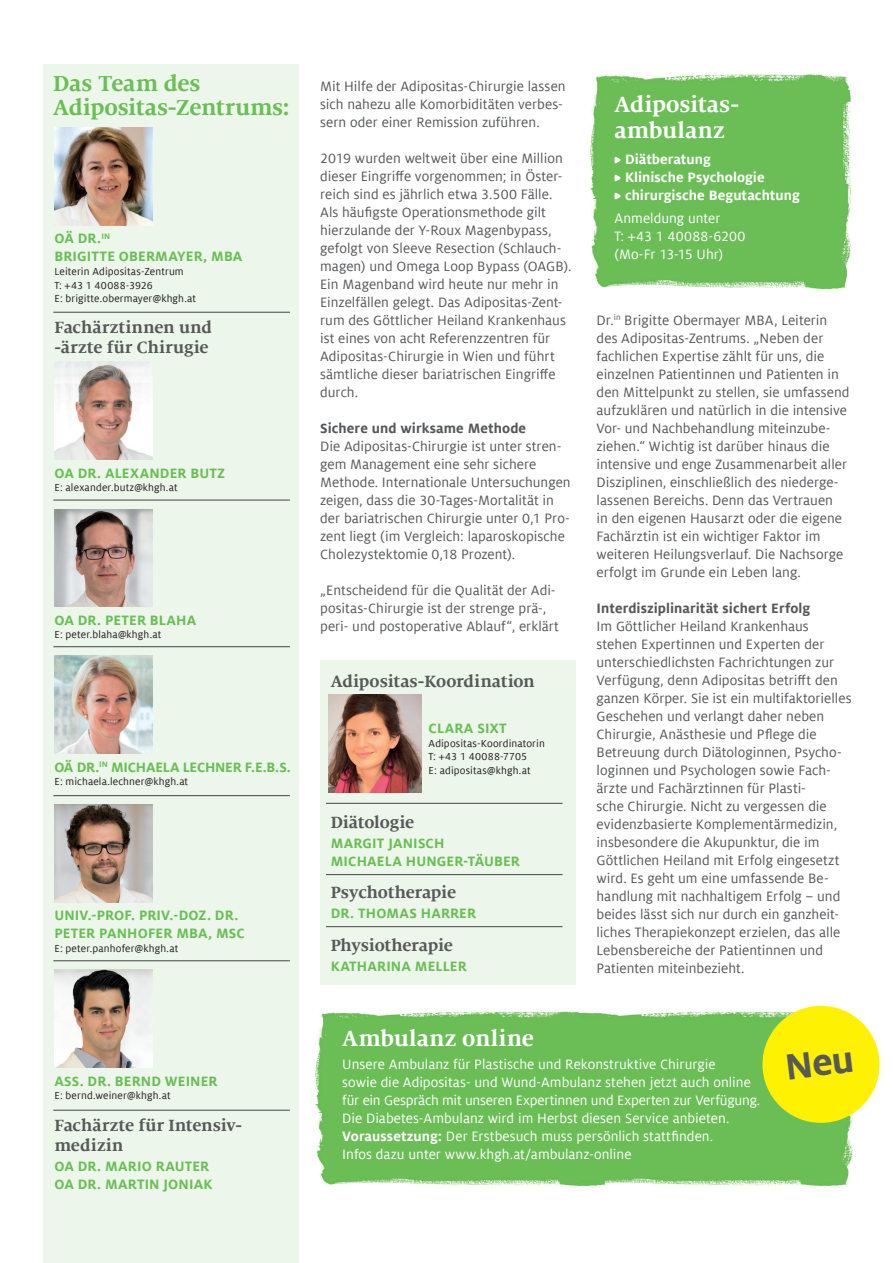
<style>
.page{position:relative;width:893px;height:1263px;background:#fff}
.page>*{position:absolute;margin:0;border:0;box-sizing:border-box;transform-origin:0 0}
.t1{font:700 24px/25.5px "Milo Serif Offc Pro";letter-spacing:.005em;color:#fff}
.t2{font:700 24px/24px "Milo Serif Offc Pro";letter-spacing:-.005em;color:#69be55}
.t3{font:700 18px/19.5px "Milo Serif Offc Pro";color:#57585a}
.t4{font:15px/18px "Milo Offc Pro";color:#57585a}
.t5{font:15px/18px "Milo Offc Pro";color:#fff}
.t6{font:700 15px/18px "Milo Offc Pro";letter-spacing:.01em;color:#69be55}
.t7{font:700 15px "Milo Offc Pro";letter-spacing:.005em;color:#57585a}
.t8{font:700 15px/18px "Milo Offc Pro";letter-spacing:.005em;color:#fff}
.t9{font:700 15px "Milo Offc Pro";letter-spacing:-.015em;color:#69be55}
.t10{font:11.25px/13.5px "Milo Offc Pro";letter-spacing:.01em;color:#231f20}
.s1{font-weight:700}
</style>
<div class="page">
<div style="left:44px;top:65px;width:255px;height:1198px;background:#edf6ea"></div>
<img style="left:54px;top:128px;width:98px;height:97px">
<hr style="left:53px;top:312px;width:237px;height:1px;background:#57585a">
<hr style="left:53px;top:499px;width:237px;height:2px;background:#57585a">
<hr style="left:53px;top:646px;width:237px;height:1px;background:#57585a">
<hr style="left:53px;top:795px;width:237px;height:1px;background:#57585a">
<hr style="left:53px;top:960px;width:237px;height:1px;background:#57585a">
<hr style="left:53px;top:1110px;width:237px;height:1px;background:#57585a">
<img style="left:590px;top:74px;width:262px;height:216px">
<img style="left:315px;top:1005px;width:546px;height:181px">
<div style="left:580px;top:1005px;width:26px;height:181px;background:#6abe55"></div>
<svg style="left:614px;top:156px;width:7px;height:8px"></svg>
<svg style="left:614px;top:174px;width:7px;height:8px"></svg>
<svg style="left:614px;top:192px;width:7px;height:8px"></svg>
<div style="left:320px;top:660px;width:255px;height:324px;background:#edf6ea"></div>
<hr style="left:326px;top:803px;width:237px;height:1px;background:#57585a">
<hr style="left:326px;top:874px;width:237px;height:1px;background:#57585a">
<hr style="left:326px;top:926px;width:237px;height:1px;background:#57585a">
<img style="left:54px;top:362px;width:98px;height:98px">
<img style="left:54px;top:509px;width:98px;height:98px">
<img style="left:329px;top:694px;width:92px;height:98px">
<img style="left:54px;top:656px;width:98px;height:97px">
<img style="left:54px;top:805px;width:98px;height:97px">
<img style="left:54px;top:970px;width:98px;height:97px">
<div style="left:762px;top:1006px;width:117px;height:117px;background:#fff101;border-radius:50%"></div>
<h1 class="t2" style="left:53px;top:71px;width:238px">Das Team des<br>Adipositas-Zentrums:</h1>
<p class="t6" style="left:54px;top:230px;width:190px">OÄ DR.<sup>IN<br></sup>BRIGITTE OBERMAYER, MBA</p>
<p class="t10" style="left:54px;top:265px;width:143px">Leiterin Adipositas-Zentrum<br>T: +43 1 40088-3926<br>E: brigitte.obermayer@khgh.at</p>
<p class="t3" style="left:54px;top:318px;width:159px">Fachärztinnen und -ärzte für Chirugie</p>
<p class="t6" style="left:54px;top:464px;width:172px">OA DR. ALEXANDER BUTZ</p>
<p class="t10" style="left:54px;top:481px;width:125px">E: alexander.butz@khgh.at</p>
<p class="t6" style="left:54px;top:611px;width:143px">OA DR. PETER BLAHA</p>
<p class="t10" style="left:54px;top:628px;width:108px">E: peter.blaha@khgh.at</p>
<p class="t9" style="left:54px;top:758px;width:238px">OÄ DR.<sup>IN</sup> MICHAELA LECHNER F.E.B.S.</p>
<p class="t10" style="left:54px;top:775px;width:135px">E: michaela.lechner@khgh.at</p>
<p class="t6" style="left:54px;top:907px;width:192px">UNIV.-PROF. PRIV.-DOZ. DR.<br>PETER PANHOFER MBA, MSC</p>
<p class="t10" style="left:54px;top:942px;width:125px">E: peter.panhofer@khgh.at</p>
<p class="t6" style="left:54px;top:1072px;width:165px">ASS. DR. BERND WEINER</p>
<p class="t10" style="left:54px;top:1089px;width:118px">E: bernd.weiner@khgh.at</p>
<p class="t3" style="left:54px;top:1116px;width:189px">Fachärzte für Intensiv&shy;medizin</p>
<p class="t6" style="left:54px;top:1157px;width:159px">OA DR. MARIO RAUTER<br>OA DR. MARTIN JONIAK</p>
<p class="t4" style="left:320px;top:77px;width:247px">Mit Hilfe der Adipositas-Chirurgie lassen sich nahezu alle Komorbiditäten verbes&shy;sern oder einer Remission zuführen.</p>
<p class="t4" style="left:320px;top:149px;width:253px">2019 wurden weltweit über eine Million dieser Eingriffe vorgenommen; in Öster&shy;reich sind es jährlich etwa 3.500 Fälle.<br>Als häufigste Operationsmethode gilt hierzulande der Y-Roux Magenbypass, gefolgt von Sleeve Resection (Schlauch&shy;magen) und Omega Loop Bypass (OAGB).<br>Ein Magenband wird heute nur mehr in Einzelfällen gelegt. Das Adipositas-Zent&shy;rum des Göttlicher Heiland Krankenhaus ist eines von acht Referenzzentren für Adipositas-Chirurgie in Wien und führt sämtliche dieser bariatrischen Eingriffe durch.</p>
<p class="t7" style="left:320px;top:420px;width:208px">Sichere und wirksame Methode</p>
<p class="t4" style="left:320px;top:437px;width:252px">Die Adipositas-Chirurgie ist unter stren&shy;gem Management eine sehr sichere Methode. Internationale Untersuchungen zeigen, dass die 30-Tages-Mortalität in der bariatrischen Chirurgie unter 0,1 Pro&shy;zent liegt (im Vergleich: laparoskopische Cholezystektomie 0,18 Prozent).</p>
<p class="t4" style="left:320px;top:581px;width:240px">„Entscheidend für die Qualität der Adi&shy;positas-Chirurgie ist der strenge prä-, peri- und postoperative Ablauf“, erklärt</p>
<p class="t3" style="left:331px;top:671px;width:205px">Adipositas-Koordination</p>
<p class="t6" style="left:429px;top:719px;width:80px">CLARA SIXT</p>
<p class="t10" style="left:429px;top:737px;width:118px">Adipositas-Koordinatorin<br>T: +43 1 40088-7705<br>E: adipositas@khgh.at</p>
<p class="t3" style="left:331px;top:812px;width:85px">Diätologie</p>
<p class="t6" style="left:331px;top:834px;width:191px">MARGIT JANISCH<br>MICHAELA HUNGER-TÄUBER</p>
<p class="t3" style="left:331px;top:883px;width:127px">Psychotherapie</p>
<p class="t6" style="left:331px;top:904px;width:147px">DR. THOMAS HARRER</p>
<p class="t3" style="left:331px;top:935px;width:124px">Physiotherapie</p>
<p class="t6" style="left:331px;top:957px;width:137px">KATHARINA MELLER</p>
<h1 class="t1" style="left:614px;top:92px;width:126px">Adipositas&shy;ambulanz</h1>
<p class="t8" style="left:625px;top:151px;width:176px">Diätberatung<br>Klinische Psychologie chirurgische Begutachtung</p>
<p class="t5" style="left:614px;top:209px;width:133px">Anmeldung unter<br>T: +43 1 40088-6200 (Mo-Fr 13-15 Uhr)</p>
<p class="t4" style="left:597px;top:311px;width:255px">Dr.<sup>in</sup> Brigitte Obermayer MBA, Leiterin des Adipositas-Zentrums. „Neben der fachlichen Expertise zählt für uns, die einzelnen Patientinnen und Patienten in den Mittelpunkt zu stellen, sie umfassend aufzuklären und natürlich in die intensive Vor- und Nachbehandlung miteinzube&shy;ziehen.“ Wichtig ist darüber hinaus die intensive und enge Zusammenarbeit aller Disziplinen, einschließlich des niederge&shy;lassenen Bereichs. Denn das Vertrauen<br>in den eigenen Hausarzt oder die eigene Fachärztin ist ein wichtiger Faktor im weiteren Heilungsverlauf. Die Nachsorge erfolgt im Grunde ein Leben lang.</p>
<p class="t7" style="left:597px;top:600px;width:215px">Interdisziplinarität sichert Erfolg</p>
<p class="t4" style="left:597px;top:617px;width:257px">Im Göttlicher Heiland Krankenhaus stehen Expertinnen und Experten der unterschiedlichsten Fachrichtungen zur Verfügung, denn Adipositas betrifft den ganzen Körper. Sie ist ein multifaktorielles Geschehen und verlangt daher neben Chirurgie, Anästhesie und Pflege die Betreuung durch Diätologinnen, Psycho&shy;loginnen und Psychologen sowie Fach&shy;ärzte und Fachärztinnen für Plasti-<br>sche Chirurgie. Nicht zu vergessen die evidenzbasierte Komplementärmedizin, insbesondere die Akupunktur, die im Göttlichen Heiland mit Erfolg eingesetzt wird. Es geht um eine umfassende Be&shy;handlung mit nachhaltigem Erfolg – und beides lässt sich nur durch ein ganzheit&shy;liches Therapiekonzept erzielen, das alle Lebensbereiche der Patientinnen und Patienten miteinbezieht.</p>
<h1 class="t1" style="left:342px;top:1026px;width:193px">Ambulanz online</h1>
<p class="t5" style="left:342px;top:1055px;width:419px">Unsere Ambulanz für Plastische und Rekonstruktive Chirurgie<br>sowie die Adipositas- und Wund-Ambulanz stehen jetzt auch online für ein Gespräch mit unseren Expertinnen und Experten zur Verfügung.<br>Die Diabetes-Ambulanz wird im Herbst diesen Service anbieten.<br><span class="s1">Voraussetzung:</span> Der Erstbesuch muss persönlich stattfinden.<br>Infos dazu unter www.khgh.at/ambulanz-online</p>
</div>
